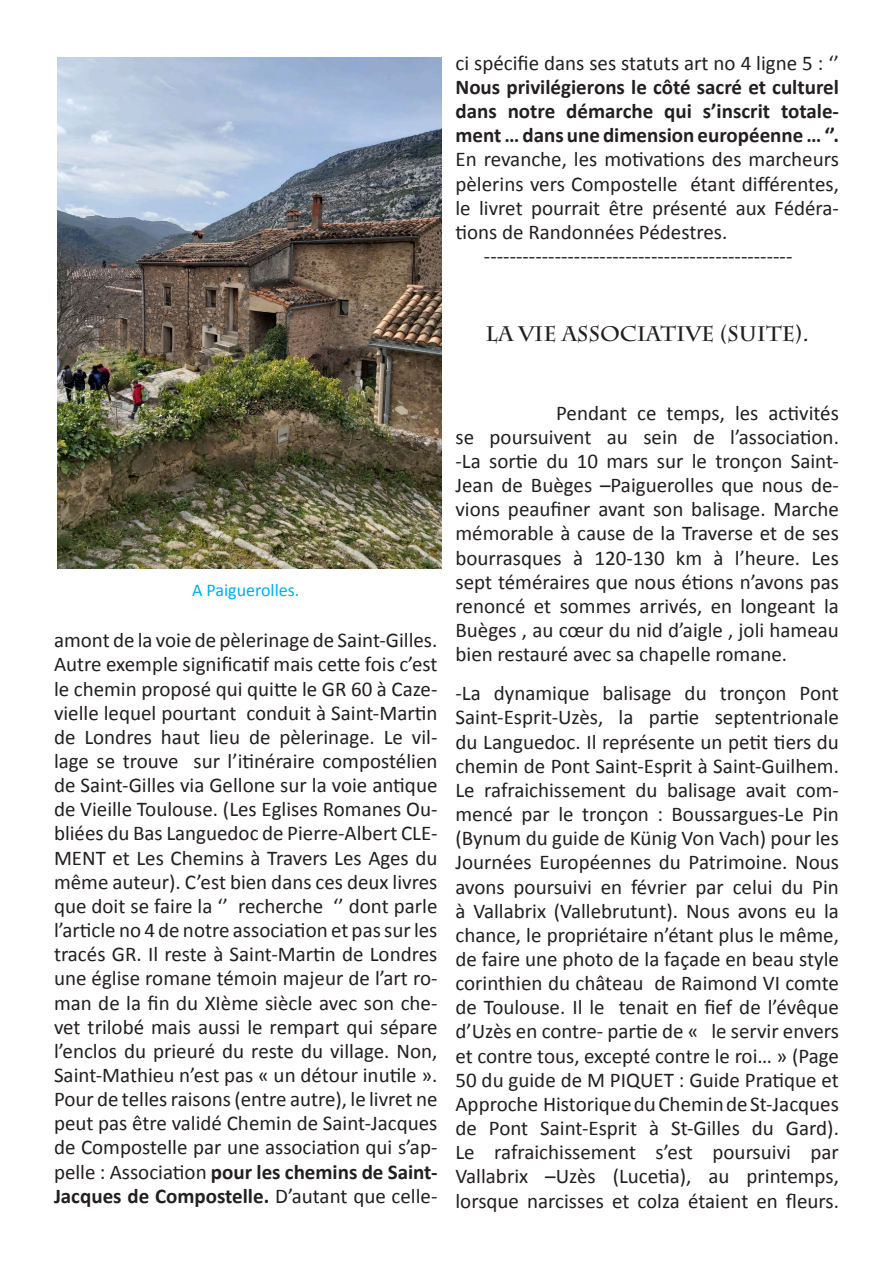
<style>
.page{position:relative;width:893px;height:1263px;background:#fff}
.page>*{position:absolute;margin:0;border:0;box-sizing:border-box;transform-origin:0 0}
.List_Paragraph{font:21px/24.2px "Calibri";color:#231f20;text-align:justify}
.List_Paragraph-2{font:700 21px "Charlemagne Std";color:#231f20}
.t1{font:18px "Calibri";color:#00aeef}
.s1{font-weight:700}
</style>
<div class="page">
<img style="left:58px;top:57px;width:383px;height:511px">
<p class="List_Paragraph" style="left:455px;top:51px;width:385px">ci spécifie dans ses statuts art no 4 ligne 5 : ‘’ <span class="s1">Nous privilégierons le côté sacré et culturel dans notre démarche qui s’inscrit totale&shy;ment … dans une dimension européenne … ‘’.<br></span>En revanche, les motivations des marcheurs pèlerins vers Compostelle étant différentes, le livret pourrait être présenté aux Fédéra&shy;tions de Randonnées Pédestres.</p>
<p class="List_Paragraph" style="left:484px;top:244px;width:310px">------------------------------------------------</p>
<p class="List_Paragraph-2" style="left:485px;top:322px;width:325px">LA VIE ASSOCIATIVE (SUITE).</p>
<p class="t1" style="left:192px;top:579px;width:109px">A Paiguerolles.</p>
<p class="List_Paragraph" style="left:54px;top:628px;width:385px">amont de la voie de pèlerinage de Saint-Gilles.<br>Autre exemple significatif mais cette fois c’est le chemin proposé qui quitte le GR 60 à Caze&shy;vielle lequel pourtant conduit à Saint-Martin de Londres haut lieu de pèlerinage. Le vil&shy;lage se trouve sur l’itinéraire compostélien de Saint-Gilles via Gellone sur la voie antique de Vieille Toulouse. (Les Eglises Romanes Ou&shy;bliées du Bas Languedoc de Pierre-Albert CLE-MENT et Les Chemins à Travers Les Ages du même auteur). C’est bien dans ces deux livres que doit se faire la ‘’ recherche ‘’ dont parle l’article no 4 de notre association et pas sur les tracés GR. Il reste à Saint-Martin de Londres une église romane témoin majeur de l’art ro&shy;man de la fin du XIème siècle avec son che&shy;vet trilobé mais aussi le rempart qui sépare l’enclos du prieuré du reste du village. Non, Saint-Mathieu n’est pas « un détour inutile ».<br>Pour de telles raisons (entre autre), le livret ne peut pas être validé Chemin de Saint-Jacques de Compostelle par une association qui s’ap&shy;pelle : Association <span class="s1">pour les chemins de Saint-Jacques de Compostelle.</span> D’autant que celle-</p>
<p class="List_Paragraph" style="left:455px;top:401px;width:385px;text-indent:101px">Pendant ce temps, les activités se poursuivent au sein de l’association. -La sortie du 10 mars sur le tronçon Saint-Jean de Buèges –Paiguerolles que nous de&shy;vions peaufiner avant son balisage. Marche mémorable à cause de la Traverse et de ses bourrasques à 120-130 km à l’heure. Les sept téméraires que nous étions n’avons pas renoncé et sommes arrivés, en longeant la Buèges , au cœur du nid d’aigle , joli hameau bien restauré avec sa chapelle romane.</p>
<p class="List_Paragraph" style="left:455px;top:681px;width:385px">-La dynamique balisage du tronçon Pont Saint-Esprit-Uzès, la partie septentrionale du Languedoc. Il représente un petit tiers du chemin de Pont Saint-Esprit à Saint-Guilhem.<br>Le rafraichissement du balisage avait com&shy;mencé par le tronçon : Boussargues-Le Pin (Bynum du guide de Künig Von Vach) pour les Journées Européennes du Patrimoine. Nous avons poursuivi en février par celui du Pin à Vallabrix (Vallebrutunt). Nous avons eu la chance, le propriétaire n’étant plus le même, de faire une photo de la façade en beau style corinthien du château de Raimond VI comte de Toulouse. Il le tenait en fief de l’évêque d’Uzès en contre- partie de « le servir envers et contre tous, excepté contre le roi… » (Page 50 du guide de M PIQUET : Guide Pratique et Approche Historique du Chemin de St-Jacques de Pont Saint-Esprit à St-Gilles du Gard).<br>Le rafraichissement s’est poursuivi par Vallabrix –Uzès (Lucetia), au printemps, lorsque narcisses et colza étaient en fleurs.</p>
</div>
